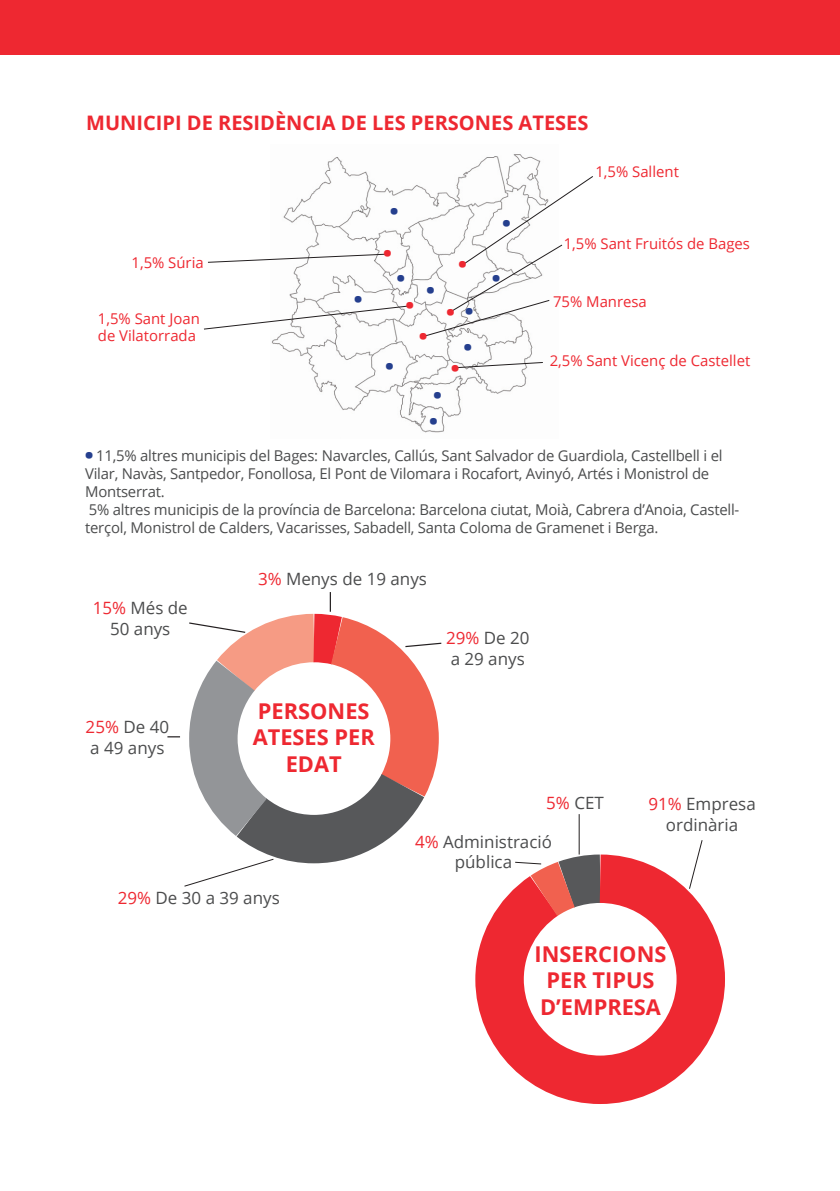
<style>
.page{position:relative;width:840px;height:1191px;background:#fff}
.page>*{position:absolute;margin:0;border:0;box-sizing:border-box;transform-origin:0 0}
.t1{font:700 40.2px/87.8px "Open Sans";color:#253f8e}
.t2{font:700 40.2px "Open Sans";color:#ee2831}
.t3{font:700 21.8px/26.2px "Open Sans";color:#ee2831}
.t4{font:700 20px "Open Sans";color:#ee2831}
.t5{font:17px/20.4px "Open Sans";color:#4b4c4d;text-align:center}
.t6{font:14.8px/17.8px "Open Sans";letter-spacing:-.015em;color:#4b4c4d}
.t7{font:14.8px/17.8px "Open Sans";color:#ee2831}
.s1{color:#253f8e}
.s2{color:#ee2831}
</style>
<div class="page">
<div style="left:0;top:0;width:839px;height:55px;background:#ee2831"></div>
<img style="left:271px;top:154px;width:270px;height:279px">
<svg style="left:452px;top:361px;width:91px;height:8px"></svg>
<svg style="left:204px;top:305px;width:207px;height:25px"></svg>
<svg style="left:422px;top:175px;width:171px;height:163px"></svg>
<svg style="left:208px;top:253px;width:182px;height:10px"></svg>
<svg style="left:475px;top:864px;width:250px;height:240px"></svg>
<svg style="left:395px;top:644px;width:43px;height:76px"></svg>
<svg style="left:319px;top:720px;width:120px;height:144px"></svg>
<svg style="left:189px;top:743px;width:130px;height:121px"></svg>
<svg style="left:404px;top:642px;width:38px;height:6px"></svg>
<svg style="left:167px;top:592px;width:228px;height:151px"></svg>
<svg style="left:184px;top:858px;width:90px;height:29px"></svg>
<hr style="left:578px;top:814px;width:1px;height:40px;background:#231f20">
<svg style="left:476px;top:822px;width:172px;height:141px"></svg>
<svg style="left:688px;top:840px;width:15px;height:50px"></svg>
<h3 class="t4" style="left:86px;top:109px;width:503px">MUNICIPI DE RESIDÈNCIA DE LES PERSONES ATESES</h3>
<h1 class="t1" style="left:388px;top:155px;width:13px">.</h1>
<p class="t7" style="left:595px;top:162px;width:85px">1,5% Sallent</p>
<p class="t7" style="left:131px;top:253px;width:74px">1,5% Súria</p>
<p class="t7" style="left:98px;top:309px;width:103px">1,5% Sant Joan de Vilatorrada</p>
<h1 class="t1" style="left:352px;top:242px;width:13px">.</h1>
<h1 class="t2" style="left:381px;top:213px;width:13px">.</h1>
<h1 class="t1" style="left:383px;top:222px;width:24px">. .</h1>
<h1 class="t1" style="left:424px;top:234px;width:13px">.</h1>
<h1 class="t2" style="left:404px;top:265px;width:13px">.</h1>
<h1 class="t2" style="left:417px;top:296px;width:13px">.</h1>
<h1 class="t2" style="left:456px;top:224px;width:13px">.</h1>
<h1 class="t2" style="left:444px;top:272px;width:32px">.<span class="s1">.</span></h1>
<h1 class="t1" style="left:462px;top:290px;width:13px">.</h1>
<h1 class="t1" style="left:490px;top:183px;width:23px;line-height:55.4px">. .</h1>
<p class="t7" style="left:563px;top:234px;width:188px">1,5% Sant Fruitós de Bages</p>
<p class="t7" style="left:552px;top:292px;width:95px">75% Manresa</p>
<h1 class="t2" style="left:449px;top:328px;width:13px">.</h1>
<p class="t7" style="left:549px;top:352px;width:202px">2,5% Sant Vicenç de Castellet</p>
<h1 class="t1" style="left:431px;top:338px;width:13px">.</h1>
<h1 class="t1" style="left:427px;top:364px;width:13px">.</h1>
<p class="t6" style="left:85px;top:446px;width:655px;text-indent:11px">11,5% altres municipis del Bages: Navarcles, Callús, Sant Salvador de Guardiola, Castellbell i el Vilar, Navàs, Santpedor, Fonollosa, El Pont de Vilomara i Rocafort, Avinyó, Artés i Monistrol de Montserrat.<br>5% altres municipis de la província de Barcelona: Barcelona ciutat, Moià, Cabrera d’Anoia, Castell&shy;terçol, Monistrol de Calders, Vacarisses, Sabadell, Santa Coloma de Gramenet i Berga.</p>
<h1 class="t1" style="left:83px;top:398px;width:13px">.</h1>
<p class="t5" style="left:93px;top:597px;width:96px"><span class="s2">15%</span> Més de<br>50 anys</p>
<p class="t5" style="left:86px;top:716px;width:85px;text-align:left"><span class="s2">25%</span> De 40 a 49 anys</p>
<p class="t5" style="left:258px;top:568px;width:170px"><span class="s2">3%</span> Menys de 19 anys</p>
<h2 class="t3" style="left:252px;top:697px;width:123px;text-align:center">PERSONES<br>ATESES PER<br>EDAT</h2>
<p class="t5" style="left:446px;top:627px;width:85px;text-align:left"><span class="s2">29%</span> De 20 a 29 anys</p>
<p class="t5" style="left:546px;top:792px;width:59px"><span class="s2">5%</span> CET</p>
<p class="t5" style="left:415px;top:831px;width:138px"><span class="s2">4%</span> Administració pública</p>
<p class="t5" style="left:118px;top:887px;width:163px"><span class="s2">29%</span> De 30 a 39 anys</p>
<p class="t5" style="left:648px;top:793px;width:109px"><span class="s2">91%</span> Empresa ordinària</p>
<h2 class="t3" style="left:534px;top:940px;width:133px">INSERCIONS<br>PER TIPUS<br>D’EMPRESA</h2>
</div>
